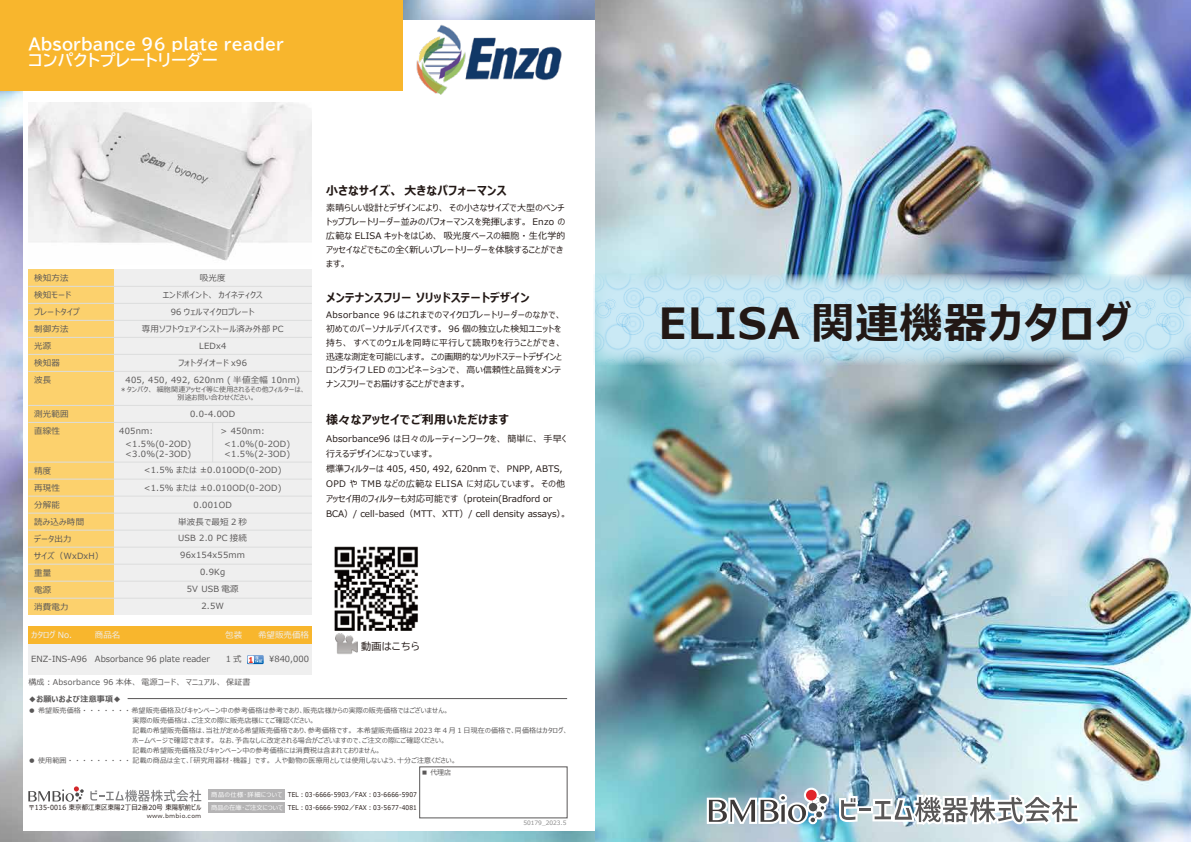
<style>
.page{position:relative;width:1191px;height:842px;background:#fff}
.page>*{position:absolute;margin:0;border:0;box-sizing:border-box;transform-origin:0 0}
.t1{font:700 43px "Meiryo UI";letter-spacing:.025em;color:#221815}
.t2{font:15.8px/16.8px "BIZ UDP Gothic Bold";letter-spacing:.01em;color:#fff}
.t3{font:700 12px "Meiryo UI";letter-spacing:.025em;color:#221815}
.t4{font:700 11.8px "Meiryo UI";letter-spacing:.025em;color:#221815}
.t5{font:10px "BIZ UDP Gothic";letter-spacing:.02em;color:#221815}
.t6{font:9px/15px "Meiryo UI";color:#221815}
.t7{font:9px/14px "Meiryo UI";letter-spacing:.025em;color:#221815}
.t8{font:8.8px/13.8px "Meiryo UI";letter-spacing:.025em;color:#221815;text-align:justify}
.t9{font:800 8.8px "Franklin Gothic";color:#e83828;scale:.8 1}
.t10{font:8.5px/17px "Meiryo UI";letter-spacing:.025em;color:#595757}
.t11{font:8.5px "Meiryo UI";color:#595757}
.t12{font:8.5px "Meiryo UI";color:#efefef}
.t13{font:8px "Meiryo UI";letter-spacing:.025em;color:#595757}
.t14{font:700 8px "Meiryo UI";letter-spacing:.025em;color:#595757}
.t15{font:7px/10px "Meiryo UI";letter-spacing:.025em;color:#595757}
.t16{font:7px "Meiryo UI";letter-spacing:.02em;color:#221815;scale:.91 1}
.t17{font:6.7px "Meiryo UI";letter-spacing:.025em;color:#221815;scale:.89 1}
.t18{font:6.7px "Basic Gothic Pro";letter-spacing:.025em;color:#221815}
.t19{font:6px "Meiryo UI";color:#898989}
.s1{font-size:6.3px;color:#fff}
</style>
<div class="page">
<img style="left:0;top:0;width:595px;height:842px">
<div style="left:23px;top:20px;width:572px;height:811px;background:#fff"></div>
<hr style="left:128px;top:698px;width:439px;height:1px;background:#595757">
<svg style="left:28px;top:786px;width:56px;height:16px"></svg>
<svg style="left:90px;top:790px;width:111px;height:12px"></svg>
<div style="left:208px;top:802px;width:77px;height:11px;background:#b5b4b5"></div>
<div style="left:208px;top:789px;width:77px;height:11px;background:#b5b4b5"></div>
<img style="left:28px;top:102px;width:284px;height:159px">
<div style="left:28px;top:626px;width:284px;height:49px;background:#efefef"></div>
<div style="left:28px;top:626px;width:284px;height:17px;background:#f8b62d"></div>
<svg style="left:247px;top:655px;width:17px;height:9px"></svg>
<div style="left:248px;top:656px;width:6px;height:7px;background:#fff"></div>
<div style="left:0;top:0;width:403px;height:91px;background:#f8b62d"></div>
<div style="left:28px;top:269px;width:284px;height:346px;background:#efefef"></div>
<div style="left:28px;top:269px;width:85px;height:346px;background:#fcd16d"></div>
<hr style="left:28px;top:286px;width:284px;height:1px;background:#dcdddd">
<hr style="left:28px;top:303px;width:284px;height:1px;background:#dcdddd">
<hr style="left:28px;top:320px;width:284px;height:1px;background:#dcdddd">
<hr style="left:28px;top:337px;width:284px;height:1px;background:#dcdddd">
<hr style="left:28px;top:354px;width:284px;height:1px;background:#dcdddd">
<hr style="left:28px;top:371px;width:284px;height:1px;background:#dcdddd">
<hr style="left:28px;top:462px;width:284px;height:1px;background:#dcdddd">
<hr style="left:28px;top:479px;width:284px;height:1px;background:#dcdddd">
<hr style="left:28px;top:405px;width:284px;height:1px;background:#dcdddd">
<hr style="left:28px;top:496px;width:284px;height:1px;background:#dcdddd">
<hr style="left:28px;top:422px;width:284px;height:1px;background:#dcdddd">
<hr style="left:28px;top:513px;width:284px;height:1px;background:#dcdddd">
<hr style="left:28px;top:530px;width:284px;height:1px;background:#dcdddd">
<hr style="left:28px;top:547px;width:284px;height:1px;background:#dcdddd">
<hr style="left:28px;top:564px;width:284px;height:1px;background:#dcdddd">
<hr style="left:28px;top:581px;width:284px;height:1px;background:#dcdddd">
<hr style="left:28px;top:598px;width:284px;height:1px;background:#dcdddd">
<hr style="left:212px;top:422px;width:1px;height:40px;background:#dcdddd">
<img style="left:595px;top:0;width:596px;height:842px">
<img style="left:416px;top:24px;width:146px;height:71px">
<div style="left:804px;top:788px;width:15px;height:15px;border:4px solid #fff;border-radius:50%"></div>
<svg style="left:704px;top:790px;width:125px;height:40px"></svg>
<div style="left:809px;top:803px;width:8px;height:8px;background:#4c4c4c;border-radius:50%"></div>
<svg style="left:836px;top:781px;width:245px;height:47px"></svg>
<img style="left:334px;top:546px;width:84px;height:85px">
<img style="left:335px;top:633px;width:23px;height:21px">
<svg style="left:593px;top:275px;width:598px;height:90px;background:#bfe0ee"></svg>
<h2 class="t2" style="left:28px;top:35px;width:257px">Absorbance 96 plate readerコンパクトプレートリーダー</h2>
<p class="t10" style="left:34px;top:270px;width:47px">検知方法<br>検知モードプレートタイプ制御方法<br>光源<br>検知器<br>波長</p>
<p class="t10" style="left:34px;top:406px;width:36px">測光範囲直線性</p>
<p class="t10" style="left:34px;top:463px;width:71px">精度<br>再現性<br>分解能<br>読み込み時間<br>データ出力<br>サイズ（WxDxH）重量<br>電源<br>消費電力</p>
<p class="t10" style="left:125px;top:270px;width:176px;text-align:center">吸光度<br>エンドポイント、カイネティクス<br>96 ウェルマイクロプレート<br>専用ソフトウェアインストール済み外部 PC<br>LEDx4<br>フォトダイオード x96<br>405, 450, 492, 620nm ( 半値全幅 10nm)</p>
<p class="t15" style="left:120px;top:386px;width:187px;line-height:8px;text-align:center">＊タンパク、細胞関連アッセイ等に使用されるその他フィルターは、　 別途お問い合わせください。</p>
<p class="t10" style="left:190px;top:406px;width:47px">0.0-4.0OD</p>
<p class="t10" style="left:113px;top:423px;width:41px">　405nm:</p>
<p class="t10" style="left:113px;top:425px;width:153px;line-height:13px;text-indent:72px">　　　　　　&gt; 450nm:　　&lt;1.5%(0-2OD)</p>
<p class="t10" style="left:218px;top:436px;width:73px">　&lt;1.0%(0-2OD)</p>
<p class="t10" style="left:113px;top:446px;width:79px">　　&lt;3.0%(2-3OD)</p>
<p class="t10" style="left:144px;top:446px;width:148px;line-height:16px;text-indent:75px">　&lt;1.5%(2-3OD) &lt;1.5% または ±0.010OD(0-2OD)</p>
<p class="t10" style="left:144px;top:480px;width:139px;text-align:center">&lt;1.5% または ±0.010OD(0-2OD)<br>0.001OD<br>単波長で最短 2 秒</p>
<p class="t10" style="left:178px;top:530px;width:70px;text-align:center">USB 2.0 PC 接続<br>96x154x55mm<br>0.9Kg<br>5V USB 電源<br>2.5W</p>
<p class="t12" style="left:31px;top:629px;width:43px">カタログ No.</p>
<p class="t11" style="left:31px;top:653px;width:57px">ENZ-INS-A96</p>
<p class="t12" style="left:225px;top:629px;width:18px">包装</p>
<p class="t10" style="left:226px;top:651px;width:17px">1式</p>
<p class="t12" style="left:258px;top:629px;width:52px">希望販売価格</p>
<p class="t10" style="left:269px;top:651px;width:41px">\840,000</p>
<p class="t12" style="left:95px;top:629px;width:27px">商品名</p>
<p class="t11" style="left:95px;top:653px;width:116px">Absorbance 96 plate reader</p>
<p class="t9" style="left:249px;top:654px;width:7px">1</p>
<p class="t13" style="left:28px;top:676px;width:224px">構成︓Absorbance 96 本体、電源コード、マニュアル、保証書</p>
<h3 class="t3" style="left:326px;top:182px;width:182px">小さなサイズ、大きなパフォーマンス</h3>
<p class="t7" style="left:326px;top:201px;width:241px">素晴らしい設計とデザインにより、その小さなサイズで大型のベンチトッププレートリーダー並みのパフォーマンスを発揮します。 Enzo の広範な ELISA キットをはじめ、吸光度ベースの細胞・生化学的アッセイなどでもこの全く新しいプレートリーダーを体験することができます。</p>
<h3 class="t4" style="left:326px;top:290px;width:205px">メンテナンスフリー ソリッドステートデザイン</h3>
<p class="t8" style="left:326px;top:309px;width:237px">Absorbance 96 はこれまでのマイクロプレートリーダーのなかで、初めてのパーソナルデバイスです。 96 個の独立した検知ユニットを持ち、すべてのウェルを同時に平行して読取りを行うことができ、迅速な測定を可能にします。この画期的なソリッドステートデザインとロングライフ LED のコンビネーションで、高い信頼性と品質をメンテナンスフリーでお届けすることができます。</p>
<h3 class="t3" style="left:326px;top:412px;width:184px">様々なアッセイでご利用いただけます</h3>
<p class="t6" style="left:326px;top:431px;width:242px">Absorbance96 は日々のルーティーンワークを、簡単に、手早く行えるデザインになっています。<br>標準フィルターは 405, 450, 492, 620nm で、 PNPP, ABTS, OPD や TMB などの広範な ELISA に対応しています。その他アッセイ用のフィルターも対応可能です（protein(Bradford or BCA）/ cell-based（MTT、 XTT）/ cell density assays）。</p>
<h3 class="t5" style="left:361px;top:642px;width:60px">動画はこちら</h3>
<p class="t14" style="left:28px;top:693px;width:94px">◆お願いおよび注意事項◆</p>
<p class="t15" style="left:133px;top:706px;width:436px;text-indent:-104px">● 希望販売価格・・・・・・・希望販売価格及びキャンペーン中の参考価格は参考であり､販売店様からの実際の販売価格ではございません。<br>実際の販売価格は､ご注文の際に販売店様にてご確認ください。<br>記載の希望販売価格は､当社が定める希望販売価格であり､参考価格です。本希望販売価格は 2023 年 4 月 1 日現在の価格で､同価格はカタログ､ホームページで確認できます。なお､予告なしに改定される場合がございますので､ご注文の際にご確認ください。<br>記載の希望販売価格及びキャンペーン中の参考価格には消費税は含まれておりません。</p>
<p class="t15" style="left:28px;top:756px;width:429px">● 使用範囲・・・・・・・・・ 記載の商品は全て､「研究用器材･機器」です。人や動物の医療用としては使用しないよう､十分ご注意ください。</p>
<p class="t15" style="left:421px;top:768px;width:32px">■ 代理店</p>
<p class="t15" style="left:183px;top:721px;width:5px">､</p>
<p class="t16" style="left:28px;top:802px;width:192px">〒135-0016 東京都江東区東陽2丁目2番20号 東陽駅前ビル</p>
<p class="t18" style="left:147px;top:812px;width:56px">www.bmbio.com</p>
<p class="t17" style="left:211px;top:790px;width:233px"><span class="s1">商品の仕様･詳細について</span> TEL︓03-6666-5903／FAX︓03-6666-5907</p>
<p class="t17" style="left:211px;top:802px;width:233px"><span class="s1">商品の在庫･ご注文について</span> TEL︓03-6666-5902／FAX︓03-5677-4081</p>
<p class="t19" style="left:523px;top:818px;width:45px">50179_2023.5</p>
<h1 class="t1" style="left:658px;top:293px;width:475px">ELISA 関連機器カタログ</h1>
</div>
